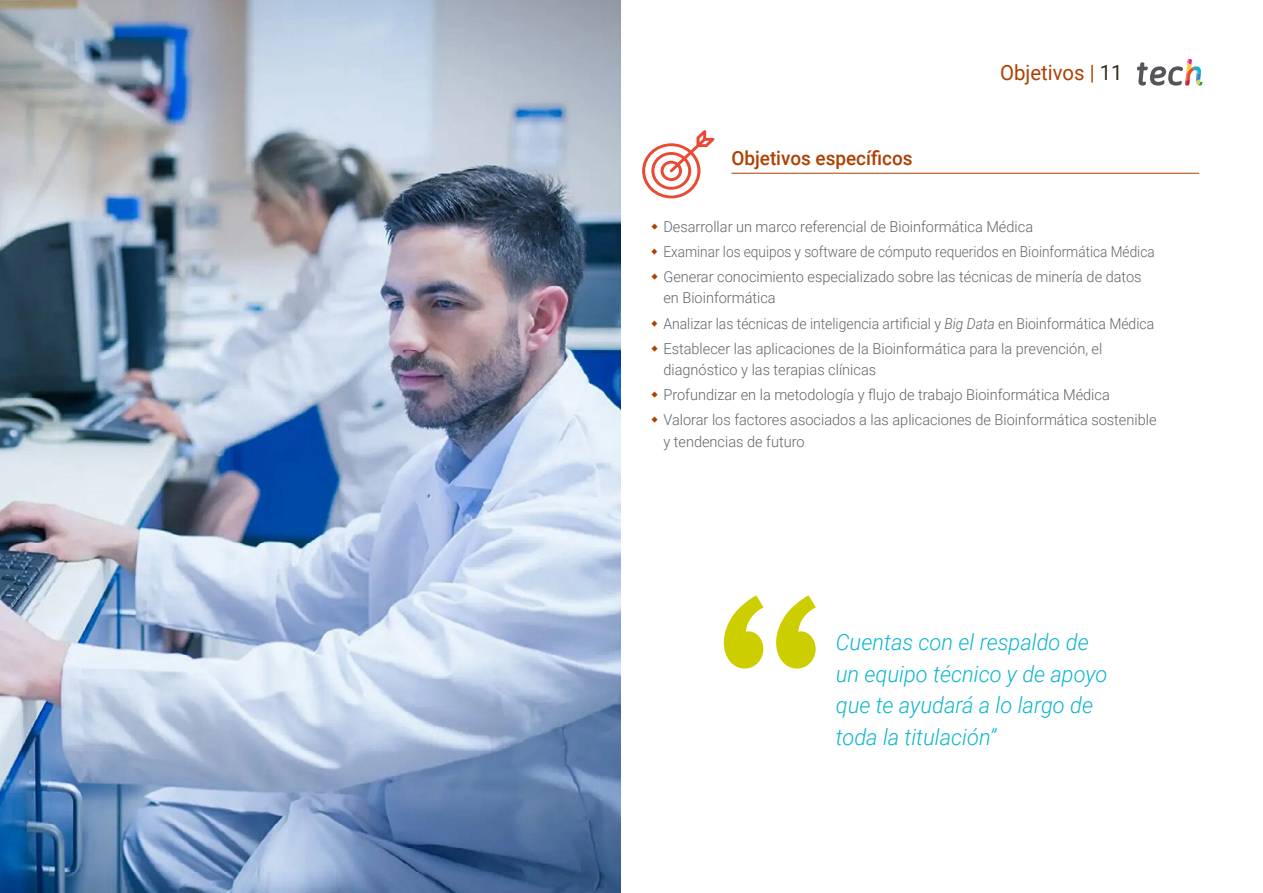
<style>
.page{position:relative;width:1263px;height:893px;background:#fff}
.page>*{position:absolute;margin:0;border:0;box-sizing:border-box;transform-origin:0 0}
.t1{font:italic 300 22.5px/31.5px "Roboto";color:#0fb6cf}
.t2{font:21px "Roboto";color:#ae4000}
.t3{font:500 19.5px "Roboto";color:#ae4000}
.t4{font:300 15px/25.2px "Roboto";color:#61646a}
.s1{color:#312e20}
.s2{font-style:italic}
</style>
<div class="page">
<hr style="left:731px;top:173px;width:468px;height:1px;background:#ae4000">
<svg style="left:642px;top:130px;width:72px;height:68px"></svg>
<img style="left:1px;top:0;width:620px;height:893px">
<svg style="left:1137px;top:59px;width:65px;height:27px"></svg>
<svg style="left:724px;top:595px;width:92px;height:73px"></svg>
<h3 class="t3" style="left:731px;top:144px;width:183px">Objetivos específicos</h3>
<h2 class="t2" style="left:1000px;top:57px;width:124px">Objetivos | <span class="s1">11</span></h2>
<p class="t4" style="left:663px;top:213px;width:493px">Desarrollar un marco referencial de Bioinformática Médica<br>Examinar los equipos y software de cómputo requeridos en Bioinformática Médica<br>Generar conocimiento especializado sobre las técnicas de minería de datos</p>
<p class="t4" style="left:663px;top:285px;width:492px">en Bioinformática<br>Analizar las técnicas de inteligencia artificial y <span class="s2">Big Data</span> en Bioinformática Médica<br>Establecer las aplicaciones de la Bioinformática para la prevención, el</p>
<p class="t4" style="left:663px;top:356px;width:495px">diagnóstico y las terapias clínicas<br>Profundizar en la metodología y flujo de trabajo Bioinformática Médica<br>Valorar los factores asociados a las aplicaciones de Bioinformática sostenible</p>
<p class="t4" style="left:663px;top:428px;width:143px">y tendencias de futuro</p>
<h1 class="t1" style="left:836px;top:626px;width:273px">Cuentas con el respaldo de un equipo técnico y de apoyo que te ayudará a lo largo de toda la titulación”</h1>
</div>
